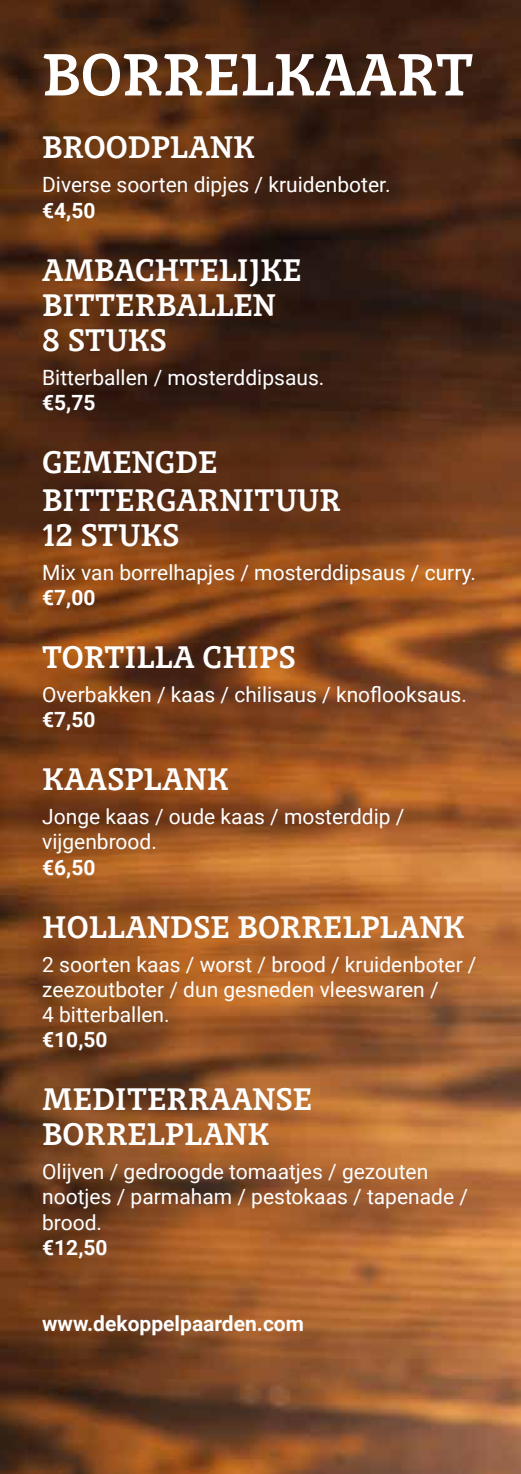
<style>
.page{position:relative;width:521px;height:1474px;background:#fff}
.page>*{position:absolute;margin:0;border:0;box-sizing:border-box;transform-origin:0 0}
.t1{font:700 59.5px "Obla";color:#fff}
.t2{font:700 31.5px/35px "Obla";color:#fff}
.t3{font:21px/25.2px "Roboto";color:#fff}
.t4{font:700 21px "Roboto";color:#fff}
</style>
<div class="page">
<img style="left:0;top:0;width:521px;height:1473px">
<h1 class="t1" style="left:42px;top:38px;width:433px">BORRELKAART</h1>
<h2 class="t2" style="left:42px;top:130px;width:214px">BROODPLANK</h2>
<p class="t3" style="left:42px;top:172px;width:350px">Diverse soorten dipjes / kruidenboter.</p>
<p class="t4" style="left:42px;top:195px;width:55px">€4,50</p>
<h2 class="t2" style="left:42px;top:252px;width:261px">AMBACHTELIJKE<br>BITTERBALLEN<br>8 STUKS</h2>
<p class="t3" style="left:42px;top:364px;width:284px">Bitterballen / mosterddipsaus.</p>
<p class="t4" style="left:42px;top:388px;width:55px">€5,75</p>
<h2 class="t2" style="left:42px;top:443px;width:300px;line-height:37.8px">GEMENGDE<br>BITTERGARNITUUR</h2>
<h2 class="t2" style="left:42px;top:517px;width:139px">12 STUKS</h2>
<p class="t3" style="left:42px;top:559px;width:435px">Mix van borrelhapjes / mosterddipsaus / curry.</p>
<p class="t4" style="left:42px;top:582px;width:55px">€7,00</p>
<h2 class="t2" style="left:42px;top:639px;width:255px">TORTILLA CHIPS</h2>
<p class="t3" style="left:42px;top:681px;width:426px">Overbakken / kaas / chilisaus / knoflooksaus.</p>
<p class="t4" style="left:42px;top:705px;width:55px">€7,50</p>
<h2 class="t2" style="left:42px;top:761px;width:188px">KAASPLANK</h2>
<p class="t3" style="left:42px;top:803px;width:364px">Jonge kaas / oude kaas / mosterddip / vijgenbrood.</p>
<p class="t4" style="left:42px;top:852px;width:55px">€6,50</p>
<h2 class="t2" style="left:42px;top:909px;width:424px">HOLLANDSE BORRELPLANK</h2>
<p class="t3" style="left:42px;top:950px;width:436px">2 soorten kaas / worst / brood / kruidenboter / zeezoutboter / dun gesneden vleeswaren /<br>4 bitterballen.</p>
<p class="t4" style="left:42px;top:1025px;width:67px">€10,50</p>
<h2 class="t2" style="left:42px;top:1081px;width:272px">MEDITERRAANSE<br>BORRELPLANK</h2>
<p class="t3" style="left:42px;top:1158px;width:427px">Olijven / gedroogde tomaatjes / gezouten nootjes / parmaham / pestokaas / tapenade / brood.</p>
<p class="t4" style="left:42px;top:1232px;width:67px">€12,50</p>
<p class="t4" style="left:42px;top:1308px;width:263px">www.dekoppelpaarden.com</p>
</div>
